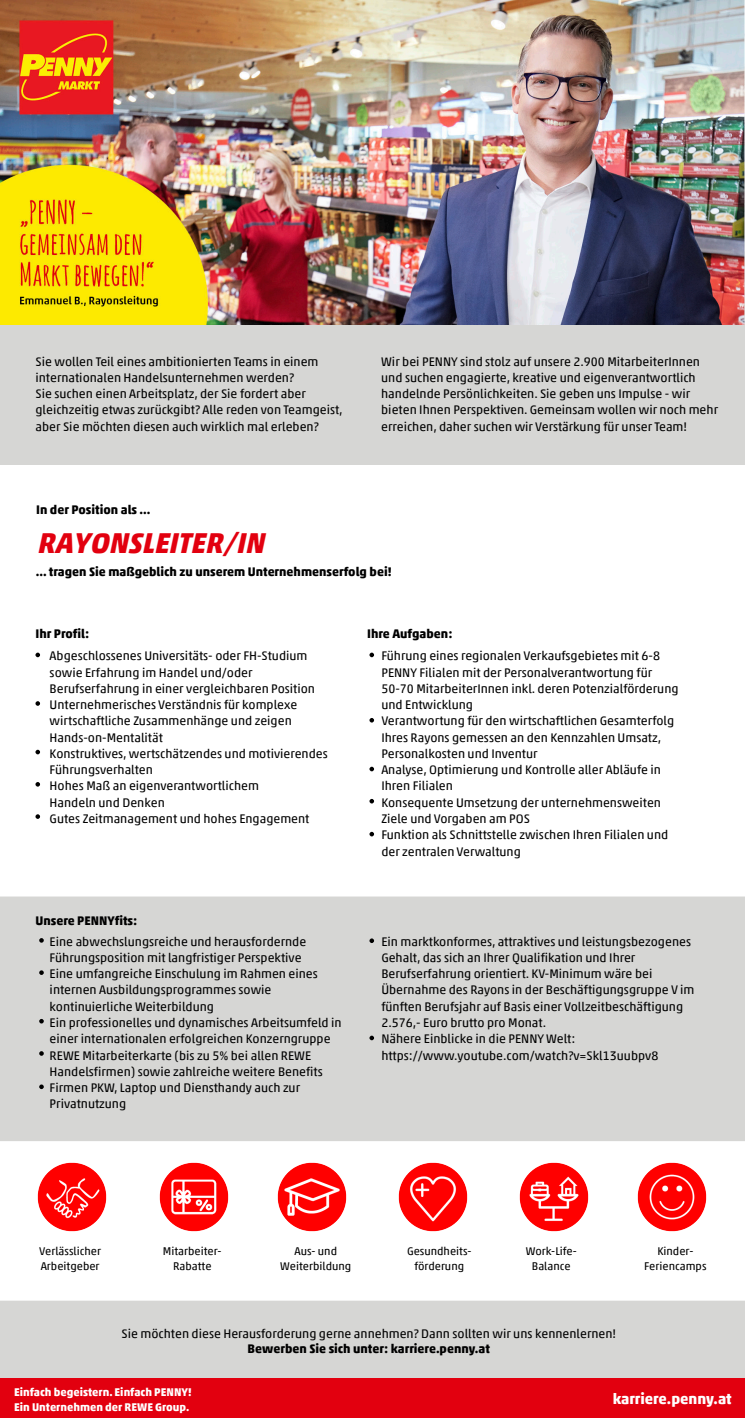
<style>
.page{position:relative;width:745px;height:1418px;background:#fff}
.page>*{position:absolute;margin:0;border:0;box-sizing:border-box;transform-origin:0 0}
.t1{font:italic 700 28.75px "Akko For Penny";color:#e2000f}
.t2{font:700 15px "Akko For Penny";color:#fff}
.t3{font:12.5px/16.2px "Akko For Penny";color:#000}
.t4{font:700 12.5px "Akko For Penny";color:#000}
.t5{font:11.25px "Akko For Penny";color:#000}
.t6{font:700 11.25px "Akko For Penny";color:#fff}
</style>
<div class="page">
<div style="left:0;top:896px;width:744px;height:245px;background:#d6d6d4"></div>
<div style="left:0;top:1300px;width:744px;height:78px;background:#d6d6d4"></div>
<div style="left:0;top:324px;width:744px;height:141px;background:#d6d6d4"></div>
<div style="left:0;top:1378px;width:744px;height:39px;background:#e2000f"></div>
<img style="left:497px;top:1132px;width:110px;height:100px">
<img style="left:607px;top:1132px;width:129px;height:100px">
<img style="left:376px;top:1132px;width:121px;height:100px">
<img style="left:259px;top:1132px;width:117px;height:100px">
<img style="left:136px;top:1132px;width:123px;height:100px">
<img style="left:7px;top:1132px;width:129px;height:100px">
<img style="left:0;top:0;width:744px;height:324px">
<svg style="left:369px;top:938px;width:5px;height:5px"></svg>
<svg style="left:369px;top:1035px;width:5px;height:5px"></svg>
<svg style="left:35px;top:652px;width:5px;height:5px"></svg>
<svg style="left:35px;top:701px;width:5px;height:4px"></svg>
<svg style="left:35px;top:749px;width:5px;height:5px"></svg>
<svg style="left:35px;top:782px;width:5px;height:4px"></svg>
<svg style="left:35px;top:814px;width:5px;height:5px"></svg>
<svg style="left:369px;top:652px;width:5px;height:5px"></svg>
<svg style="left:369px;top:718px;width:5px;height:4px"></svg>
<svg style="left:369px;top:766px;width:5px;height:5px"></svg>
<svg style="left:369px;top:799px;width:5px;height:4px"></svg>
<svg style="left:369px;top:831px;width:5px;height:5px"></svg>
<svg style="left:39px;top:938px;width:5px;height:4px"></svg>
<svg style="left:39px;top:970px;width:5px;height:5px"></svg>
<svg style="left:39px;top:1018px;width:5px;height:5px"></svg>
<svg style="left:39px;top:1051px;width:5px;height:4px"></svg>
<svg style="left:39px;top:1084px;width:5px;height:5px"></svg>
<p class="t3" style="left:35px;top:353px;width:284px">Sie wollen Teil eines ambitionierten Teams in einem</p>
<p class="t3" style="left:35px;top:369px;width:260px">internationalen Handelsunternehmen werden?</p>
<p class="t3" style="left:35px;top:385px;width:272px">Sie suchen einen Arbeitsplatz, der Sie fordert aber</p>
<p class="t3" style="left:35px;top:402px;width:308px">gleichzeitig etwas zurückgibt? Alle reden von Teamgeist, aber Sie möchten diesen auch wirklich mal erleben?</p>
<p class="t4" style="left:36px;top:501px;width:116px">In der Position als ...</p>
<p class="t1" style="left:37px;top:525px;width:236px">RAYONSLEITER/IN</p>
<p class="t3" style="left:381px;top:353px;width:320px">Wir bei PENNY sind stolz auf unsere 2.900 MitarbeiterInnen</p>
<p class="t3" style="left:381px;top:369px;width:316px">und suchen engagierte, kreative und eigenverantwortlich</p>
<p class="t3" style="left:381px;top:385px;width:310px">handelnde Persönlichkeiten. Sie geben uns Impulse - wir</p>
<p class="t3" style="left:381px;top:402px;width:338px">bieten Ihnen Perspektiven. Gemeinsam wollen wir noch mehr</p>
<p class="t3" style="left:381px;top:418px;width:307px">erreichen, daher suchen wir Verstärkung für unser Team!</p>
<p class="t4" style="left:36px;top:564px;width:357px">... tragen Sie maßgeblich zu unserem Unternehmenserfolg bei!</p>
<p class="t4" style="left:35px;top:626px;width:55px">Ihr Profil:</p>
<p class="t4" style="left:367px;top:626px;width:87px">Ihre Aufgaben:</p>
<p class="t3" style="left:50px;top:648px;width:259px">Abgeschlossenes Universitäts- oder FH-Studium</p>
<p class="t3" style="left:50px;top:664px;width:204px">sowie Erfahrung im Handel und/oder</p>
<p class="t3" style="left:50px;top:680px;width:267px">Berufserfahrung in einer vergleichbaren Position</p>
<p class="t3" style="left:50px;top:696px;width:249px">Unternehmerisches Verständnis für komplexe</p>
<p class="t3" style="left:50px;top:713px;width:243px">wirtschaftliche Zusammenhänge und zeigen</p>
<p class="t3" style="left:50px;top:729px;width:115px">Hands-on-Mentalität</p>
<p class="t3" style="left:50px;top:745px;width:279px">Konstruktives, wertschätzendes und motivierendes<br>Führungsverhalten</p>
<p class="t3" style="left:50px;top:778px;width:211px">Hohes Maß an eigenverantwortlichem</p>
<p class="t3" style="left:50px;top:794px;width:116px">Handeln und Denken</p>
<p class="t3" style="left:50px;top:810px;width:261px">Gutes Zeitmanagement und hohes Engagement</p>
<p class="t4" style="left:35px;top:913px;width:103px">Unsere PENNYfits:</p>
<p class="t3" style="left:50px;top:933px;width:258px">Eine abwechslungsreiche und herausfordernde</p>
<p class="t3" style="left:50px;top:949px;width:253px">Führungsposition mit langfristiger Perspektive</p>
<p class="t3" style="left:50px;top:965px;width:269px">Eine umfangreiche Einschulung im Rahmen eines</p>
<p class="t3" style="left:50px;top:981px;width:223px">internen Ausbildungsprogrammes sowie</p>
<p class="t3" style="left:50px;top:998px;width:166px">kontinuierliche Weiterbildung</p>
<p class="t3" style="left:50px;top:1014px;width:293px">Ein professionelles und dynamisches Arbeitsumfeld in</p>
<p class="t3" style="left:50px;top:1030px;width:282px">einer internationalen erfolgreichen Konzerngruppe</p>
<p class="t3" style="left:50px;top:1046px;width:263px">REWE Mitarbeiterkarte (bis zu 5% bei allen REWE</p>
<p class="t3" style="left:50px;top:1063px;width:274px">Handelsfirmen) sowie zahlreiche weitere Benefits</p>
<p class="t3" style="left:50px;top:1079px;width:252px">Firmen PKW, Laptop und Diensthandy auch zur</p>
<p class="t3" style="left:50px;top:1095px;width:78px">Privatnutzung</p>
<p class="t3" style="left:381px;top:648px;width:280px">Führung eines regionalen Verkaufsgebietes mit 6-8</p>
<p class="t3" style="left:381px;top:664px;width:272px">PENNY Filialen mit der Personalverantwortung für</p>
<p class="t3" style="left:381px;top:680px;width:298px">50-70 MitarbeiterInnen inkl. deren Potenzialförderung</p>
<p class="t3" style="left:381px;top:696px;width:93px">und Entwicklung</p>
<p class="t3" style="left:381px;top:713px;width:294px">Verantwortung für den wirtschaftlichen Gesamterfolg</p>
<p class="t3" style="left:381px;top:729px;width:281px">Ihres Rayons gemessen an den Kennzahlen Umsatz,</p>
<p class="t3" style="left:381px;top:745px;width:158px">Personalkosten und Inventur</p>
<p class="t3" style="left:381px;top:761px;width:281px">Analyse, Optimierung und Kontrolle aller Abläufe in</p>
<p class="t3" style="left:381px;top:778px;width:73px">Ihren Filialen</p>
<p class="t3" style="left:381px;top:794px;width:281px">Konsequente Umsetzung der unternehmensweiten</p>
<p class="t3" style="left:381px;top:810px;width:150px">Ziele und Vorgaben am POS</p>
<p class="t3" style="left:381px;top:826px;width:288px">Funktion als Schnittstelle zwischen Ihren Filialen und</p>
<p class="t3" style="left:381px;top:843px;width:141px">der zentralen Verwaltung</p>
<p class="t3" style="left:381px;top:933px;width:311px">Ein marktkonformes, attraktives und leistungsbezogenes</p>
<p class="t3" style="left:381px;top:949px;width:255px">Gehalt, das sich an Ihrer Qualifikation und Ihrer</p>
<p class="t3" style="left:381px;top:965px;width:272px">Berufserfahrung orientiert. KV-Minimum wäre bei</p>
<p class="t3" style="left:381px;top:981px;width:314px">Übernahme des Rayons in der Beschäftigungsgruppe V im</p>
<p class="t3" style="left:381px;top:998px;width:303px">fünften Berufsjahr auf Basis einer Vollzeitbeschäftigung</p>
<p class="t3" style="left:381px;top:1014px;width:166px">2.576,- Euro brutto pro Monat.</p>
<p class="t3" style="left:381px;top:1030px;width:195px">Nähere Einblicke in die PENNY Welt:</p>
<p class="t3" style="left:381px;top:1046px;width:278px">https://www.youtube.com/watch?v=Skl13uubpv8</p>
<p class="t5" style="left:39px;top:1244px;width:63px">Verlässlicher</p>
<p class="t5" style="left:41px;top:1259px;width:60px">Arbeitgeber</p>
<p class="t5" style="left:163px;top:1244px;width:60px">Mitarbeiter-</p>
<p class="t5" style="left:173px;top:1259px;width:40px">Rabatte</p>
<p class="t5" style="left:294px;top:1244px;width:44px">Aus- und</p>
<p class="t5" style="left:280px;top:1259px;width:72px">Weiterbildung</p>
<p class="t5" style="left:407px;top:1244px;width:66px">Gesundheits-</p>
<p class="t5" style="left:414px;top:1259px;width:51px">förderung</p>
<p class="t5" style="left:525px;top:1244px;width:52px">Work-Life-</p>
<p class="t5" style="left:531px;top:1259px;width:40px">Balance</p>
<p class="t5" style="left:657px;top:1244px;width:38px">Kinder-</p>
<p class="t5" style="left:643px;top:1259px;width:64px">Feriencamps</p>
<p class="t3" style="left:121px;top:1325px;width:495px">Sie möchten diese Herausforderung gerne annehmen? Dann sollten wir uns kennenlernen!</p>
<p class="t4" style="left:247px;top:1341px;width:244px">Bewerben Sie sich unter: karriere.penny.at</p>
<p class="t6" style="left:14px;top:1384px;width:179px">Einfach begeistern. Einfach PENNY!</p>
<p class="t6" style="left:14px;top:1399px;width:177px">Ein Unternehmen der REWE Group.</p>
<p class="t2" style="left:612px;top:1389px;width:120px">karriere.penny.at</p>
</div>
